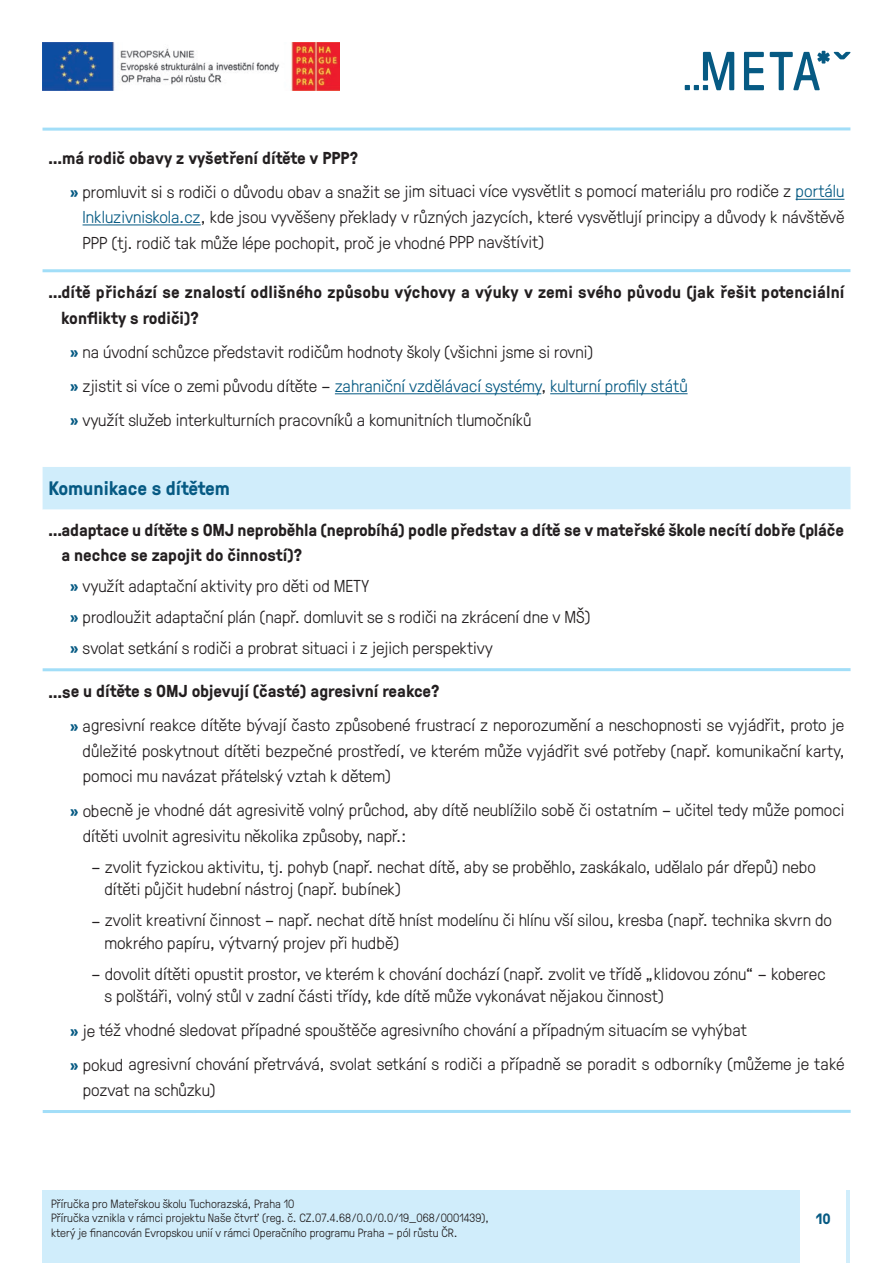
<style>
.page{position:relative;width:893px;height:1263px;background:#fff}
.page>*{position:absolute;margin:0;border:0;box-sizing:border-box;transform-origin:0 0}
.t1{font:700 19.5px "GT Pressura";color:#065a83}
.t2{font:300 17.25px/25.5px "GT Pressura";color:#231f20}
.t3{font:700 17.25px/25.5px "GT Pressura";letter-spacing:-.005em;color:#231f20}
.t4{font:700 15px "GT Pressura";color:#065a83}
.t5{font:300 12px/14.4px "GT Pressura";color:#231f20}
.s1{font-weight:700}
.s2{font-weight:700;color:#065a83}
.s3{color:#065a83}
</style>
<div class="page">
<div style="left:43px;top:1191px;width:807px;height:72px;background:#d0edfb"></div>
<img style="left:43px;top:43px;width:297px;height:47px">
<div style="left:801px;top:1191px;width:45px;height:72px;background:#fff"></div>
<svg style="left:744px;top:52px;width:20px;height:38px"></svg>
<svg style="left:770px;top:51px;width:80px;height:39px"></svg>
<svg style="left:685px;top:52px;width:49px;height:38px"></svg>
<hr style="left:796px;top:199px;width:48px;height:1px;background:#065a83">
<hr style="left:83px;top:224px;width:118px;height:1px;background:#065a83">
<hr style="left:335px;top:393px;width:206px;height:1px;background:#065a83">
<hr style="left:550px;top:393px;width:138px;height:1px;background:#065a83">
<div style="left:43px;top:467px;width:807px;height:43px;background:#d0edfb"></div>
<div style="left:43px;top:509px;width:807px;height:161px;background:#fff"></div>
<svg style="left:43px;top:127px;width:807px;height:4px;background:#b8e5f9"></svg>
<hr style="left:43px;top:269px;width:807px;height:3px;background:#a2def8">
<hr style="left:43px;top:668px;width:807px;height:3px;background:#a2def8">
<hr style="left:43px;top:1110px;width:808px;height:3px;background:#a2def8">
<p class="t2" style="left:70px;top:142px;width:776px;line-height:33.9px;text-indent:-21px"><span class="s1">…má rodič obavy z vyšetření dítěte v PPP?<br></span><span class="s2">»</span> promluvit si s rodiči o důvodu obav a snažit se jim situaci více vysvětlit s pomocí materiálu pro rodiče z <span class="s3">portálu</span></p>
<p class="t2" style="left:83px;top:206px;width:763px"><span class="s3">Inkluzivniskola.cz</span>, kde jsou vyvěšeny překlady v různých jazycích, které vysvětlují principy a důvody k návštěvě<br>PPP (tj. rodič tak může lépe pochopit, proč je vhodné PPP navštívit)</p>
<p class="t3" style="left:61px;top:281px;width:785px;text-indent:-13px">…dítě přichází se znalostí odlišného způsobu výchovy a výuky v zemi svého původu (jak řešit potenciální konflikty s rodiči)?</p>
<p class="t2" style="left:70px;top:337px;width:619px;line-height:34px"><span class="s2">»</span> na úvodní schůzce představit rodičům hodnoty školy (všichni jsme si rovni)<br><span class="s2">»</span> zjistit si více o zemi původu dítěte – <span class="s3">zahraniční vzdělávací systémy</span>, <span class="s3">kulturní profily států </span><span class="s2">»</span> využít služeb interkulturních pracovníků a komunitních tlumočníků</p>
<p class="t1" style="left:49px;top:481px;width:183px">Komunikace s dítětem</p>
<p class="t3" style="left:61px;top:519px;width:784px;text-indent:-13px">…adaptace u dítěte s OMJ neproběhla (neprobíhá) podle představ a dítě se v mateřské škole necítí dobře (pláče a nechce se zapojit do činností)?</p>
<p class="t2" style="left:70px;top:572px;width:522px;line-height:31px"><span class="s2">»</span> využít adaptační aktivity pro děti od METY<br><span class="s2">»</span> prodloužit adaptační plán (např. domluvit se s rodiči na zkrácení dne v MŠ) <span class="s2">»</span> svolat setkání s rodiči a probrat situaci i z jejich perspektivy</p>
<p class="t2" style="left:70px;top:676px;width:776px;line-height:33.9px;text-indent:-21px"><span class="s1">…se u dítěte s OMJ objevují (časté) agresivní reakce?<br></span><span class="s2">»</span> agresivní reakce dítěte bývají často způsobené frustrací z neporozumění a neschopnosti se vyjádřit, proto je</p>
<p class="t2" style="left:83px;top:740px;width:764px">důležité poskytnout dítěti bezpečné prostředí, ve kterém může vyjádřit své potřeby (např. komunikační karty, pomoci mu navázat přátelský vztah k dětem)</p>
<p class="t2" style="left:83px;top:799px;width:763px;text-indent:-13px"><span class="s2">»</span> obecně je vhodné dát agresivitě volný průchod, aby dítě neublížilo sobě či ostatním – učitel tedy může pomoci dítěti uvolnit agresivitu několika způsoby, např.:</p>
<p class="t2" style="left:105px;top:857px;width:713px;line-height:22.5px;text-indent:-13px">– zvolit fyzickou aktivitu, tj. pohyb (např. nechat dítě, aby se proběhlo, zaskákalo, udělalo pár dřepů) nebo dítěti půjčit hudební nástroj (např. bubínek)</p>
<p class="t2" style="left:105px;top:911px;width:729px;line-height:22.5px;text-indent:-13px">– zvolit kreativní činnost – např. nechat dítě hníst modelínu či hlínu vší silou, kresba (např. technika skvrn do mokrého papíru, výtvarný projev při hudbě)</p>
<p class="t2" style="left:105px;top:964px;width:722px;line-height:22.5px;text-indent:-13px">– dovolit dítěti opustit prostor, ve kterém k chování dochází (např. zvolit ve třídě „klidovou zónu“ – koberec s polštáři, volný stůl v zadní části třídy, kde dítě může vykonávat nějakou činnost)</p>
<p class="t2" style="left:70px;top:1015px;width:776px;line-height:34px"><span class="s2">»</span> je též vhodné sledovat případné spouštěče agresivního chování a případným situacím se vyhýbat<br><span class="s2">»</span> pokud agresivní chování přetrvává, svolat setkání s rodiči a případně se poradit s odborníky (můžeme je také</p>
<p class="t2" style="left:83px;top:1079px;width:135px">pozvat na schůzku)</p>
<p class="t5" style="left:51px;top:1197px;width:439px">Příručka pro Mateřskou školu Tuchorazská, Praha 10<br>Příručka vznikla v rámci projektu Naše čtvrť (reg. č. CZ.07.4.68/0.0/0.0/19_068/0001439), který je financován Evropskou unií v rámci Operačního programu Praha – pól růstu ČR.</p>
<p class="t4" style="left:816px;top:1213px;width:16px">10</p>
</div>
